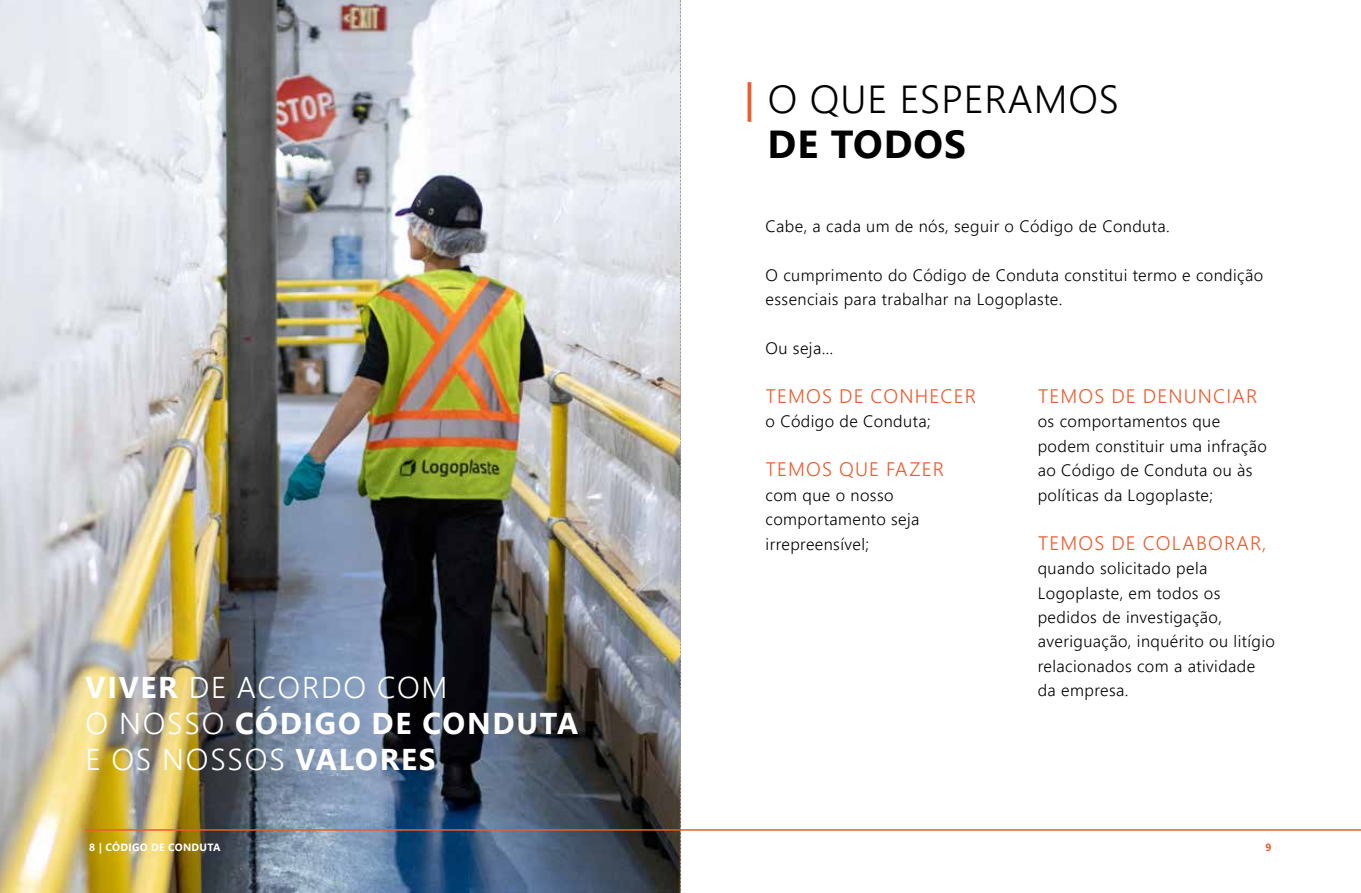
<style>
.page{position:relative;width:1361px;height:893px;background:#fff}
.page>*{position:absolute;margin:0;border:0;box-sizing:border-box;transform-origin:0 0}
.t1{font:300 39px/45px "Segoe UI";letter-spacing:.025em;color:#000}
.t2{font:700 30px/36px "Segoe UI";letter-spacing:.06em;color:#fff}
.t3{font:300 19.5px "Segoe UI";letter-spacing:.06em;color:#eb5c2e}
.t4{font:300 16.5px/24.5px "Segoe UI";letter-spacing:.025em;color:#000}
.t5{font:700 10.5px "Segoe UI";letter-spacing:.025em;color:#fff}
.t6{font:700 10.5px "Segoe UI";color:#eb5c2e}
.s1{font-weight:300}
.s2{font-weight:600;color:#eb5c2e}
.s3{font-weight:700}
</style>
<div class="page">
<img style="left:0;top:0;width:680px;height:893px">
<hr style="left:85px;top:829px;width:595px;height:2px;background:#eb5c2e">
<hr style="left:680px;top:829px;width:681px;height:2px;background:#eb5c2e">
<svg style="left:680px;top:0;width:1px;height:893px"></svg>
<h2 class="t2" style="left:86px;top:669px;width:494px">VIVER <span class="s1">DE ACORDO COM<br>O NOSSO</span> CÓDIGO DE CONDUTA<br><span class="s1">E OS NOSSOS</span> VALORES</h2>
<h1 class="t1" style="left:767px;top:76px;width:353px;text-indent:-23px"><span class="s2">|</span> O QUE ESPERAMOS<br><span class="s3">DE TODOS</span></h1>
<p class="t4" style="left:765px;top:213px;width:406px">Cabe, a cada um de nós, seguir o Código de Conduta.</p>
<p class="t4" style="left:765px;top:262px;width:499px">O cumprimento do Código de Conduta constitui termo e condição essenciais para trabalhar na Logoplaste.</p>
<p class="t4" style="left:765px;top:335px;width:69px">Ou seja…</p>
<p class="t3" style="left:766px;top:380px;width:212px">TEMOS DE CONHECER</p>
<p class="t4" style="left:765px;top:409px;width:167px">o Código de Conduta;</p>
<p class="t3" style="left:766px;top:454px;width:180px">TEMOS QUE FAZER</p>
<p class="t4" style="left:765px;top:482px;width:155px">com que o nosso comportamento seja irrepreensível;</p>
<p class="t3" style="left:1038px;top:380px;width:221px">TEMOS DE DENUNCIAR</p>
<p class="t4" style="left:1037px;top:409px;width:231px">os comportamentos que podem constituir uma infração ao Código de Conduta ou às políticas da Logoplaste;</p>
<p class="t3" style="left:1038px;top:527px;width:230px">TEMOS DE COLABORAR,</p>
<p class="t4" style="left:1037px;top:555px;width:239px">quando solicitado pela<br>Logoplaste, em todos os pedidos de investigação, averiguação, inquérito ou litígio relacionados com a atividade da empresa.</p>
<p class="t5" style="left:89px;top:838px;width:133px">8 | CÓDIGO DE CONDUTA</p>
<p class="t6" style="left:1265px;top:838px;width:8px">9</p>
</div>
